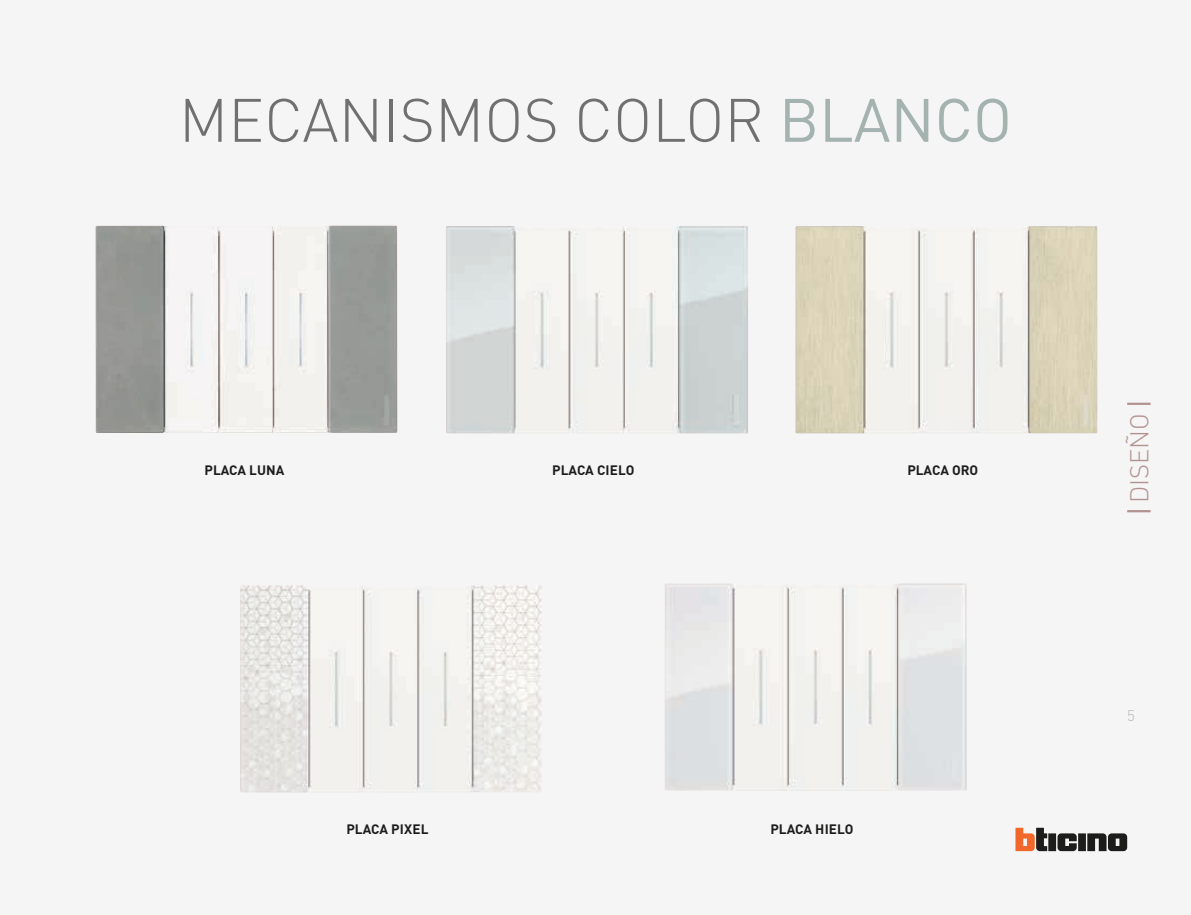
<style>
.page{position:relative;width:1191px;height:915px;background:#fff}
.page>*{position:absolute;margin:0;border:0;box-sizing:border-box;transform-origin:0 0}
.t1{font:300 60.15px "DIN Pro";color:#717070}
.t2{font:300 25.5px "DIN Pro";color:#b49290}
.t3{font:300 15px "DIN Pro";color:#b4b3b3}
.t4{font:700 13.5px "DIN Pro";color:#1c1c1b}
.s1{font-weight:400;color:#a4b2b0}
</style>
<div class="page">
<div style="left:0;top:0;width:1191px;height:914px;background:#f5f5f6"></div>
<img style="left:795px;top:226px;width:302px;height:207px">
<img style="left:95px;top:225px;width:302px;height:208px">
<img style="left:240px;top:585px;width:302px;height:207px">
<img style="left:665px;top:583px;width:302px;height:207px">
<img style="left:446px;top:226px;width:302px;height:207px">
<svg style="left:1015px;top:827px;width:112px;height:23px"></svg>
<hr style="left:1127px;top:510px;width:23px;height:2px;background:#b49290">
<hr style="left:1127px;top:402px;width:23px;height:3px;background:#b49290">
<h1 class="t1" style="left:179px;top:79px;width:834px">MECANISMOS COLOR <span class="s1">BLANCO</span></h1>
<p class="t4" style="left:204px;top:460px;width:81px">PLACA LUNA</p>
<p class="t4" style="left:552px;top:460px;width:84px">PLACA CIELO</p>
<p class="t4" style="left:907px;top:460px;width:72px">PLACA ORO</p>
<p class="t4" style="left:346px;top:819px;width:83px">PLACA PIXEL</p>
<p class="t4" style="left:770px;top:819px;width:84px">PLACA HIELO</p>
<h2 class="t2" style="left:1122px;top:503px;width:92px;rotate:-90deg">DISEÑO</h2>
<p class="t3" style="left:1127px;top:705px;width:9px">5</p>
</div>
